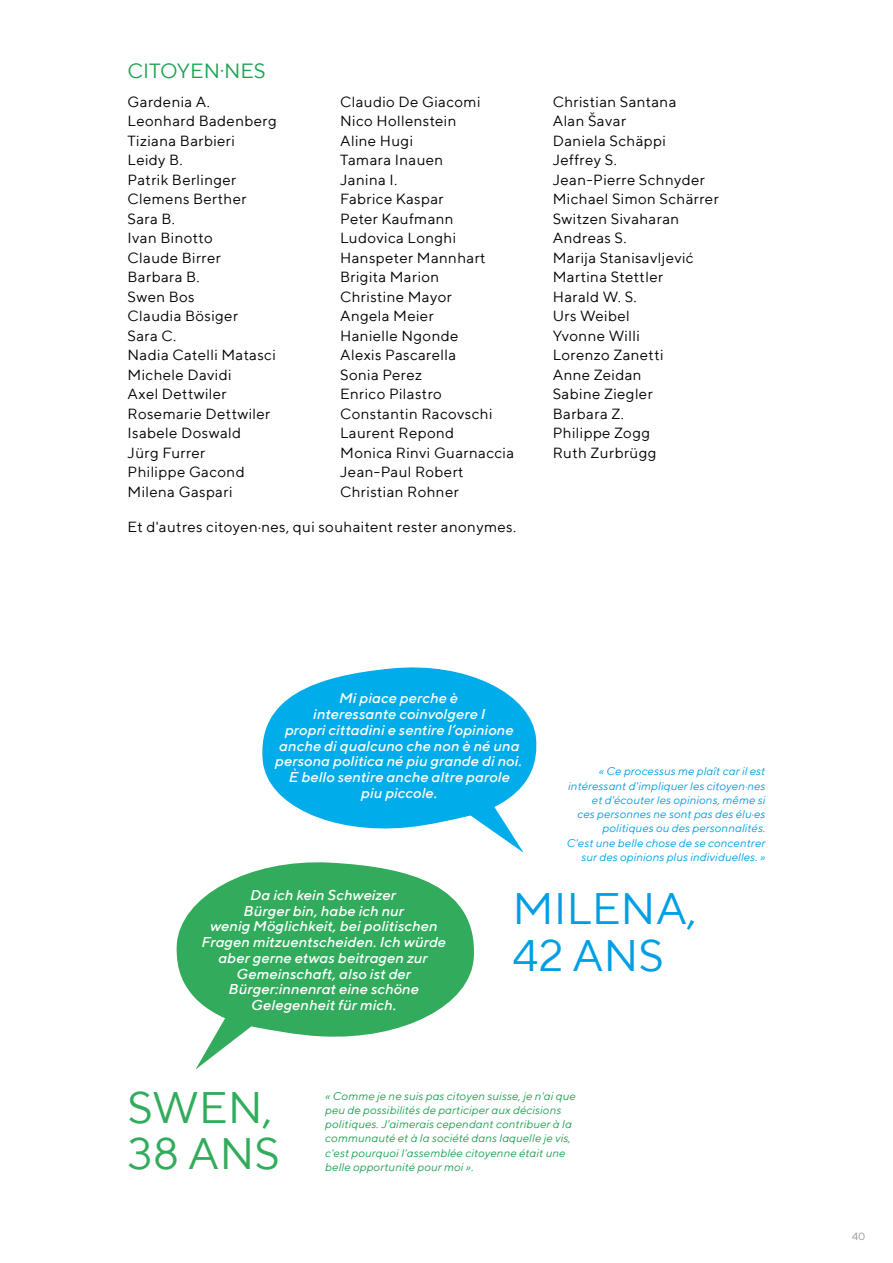
<style>
.page{position:relative;width:893px;height:1263px;background:#fff}
.page>*{position:absolute;margin:0;border:0;box-sizing:border-box;transform-origin:0 0}
.t1{font:45px/46.5px "TT Norms";color:#009fe3}
.t2{font:45px/46.5px "TT Norms";color:#32ac5c}
.t3{font:21px "TT Norms";color:#1da252}
.t4{font:15px/19.5px "TT Norms";letter-spacing:.025em;color:#000}
.t5{font:italic 500 14.55px/15.8px "TT Norms";letter-spacing:.01em;color:#fff;text-align:center}
.t6{font:italic 11.4px/14.2px "TT Norms";letter-spacing:.01em;color:#1da252}
.t7{font:italic 11.4px/14.2px "TT Norms";letter-spacing:.01em;color:#009fe3;text-align:right}
.t8{font:10.5px "TT Norms";color:#929292}
</style>
<div class="page">
<svg style="left:176px;top:862px;width:298px;height:207px;fill:#32ac5c"></svg>
<svg style="left:262px;top:667px;width:275px;height:186px;fill:#00ace9"></svg>
<h2 class="t3" style="left:128px;top:58px;width:140px">CITOYEN·NES</h2>
<p class="t4" style="left:128px;top:91px;width:151px">Gardenia A.<br>Leonhard Badenberg<br>Tiziana Barbieri<br>Leidy B.<br>Patrik Berlinger<br>Clemens Berther<br>Sara B.<br>Ivan Binotto<br>Claude Birrer<br>Barbara B.<br>Swen Bos<br>Claudia Bösiger<br>Sara C.<br>Nadia Catelli Matasci<br>Michele Davidi<br>Axel Dettwiler<br>Rosemarie Dettwiler<br>Isabele Doswald<br>Jürg Furrer<br>Philippe Gacond<br>Milena Gaspari</p>
<p class="t4" style="left:340px;top:91px;width:176px">Claudio De Giacomi<br>Nico Hollenstein<br>Aline Hugi<br>Tamara Inauen<br>Janina I.<br>Fabrice Kaspar<br>Peter Kaufmann<br>Ludovica Longhi<br>Hanspeter Mannhart<br>Brigita Marion<br>Christine Mayor<br>Angela Meier<br>Hanielle Ngonde<br>Alexis Pascarella<br>Sonia Perez<br>Enrico Pilastro<br>Constantin Racovschi<br>Laurent Repond<br>Monica Rinvi Guarnaccia<br>Jean-Paul Robert<br>Christian Rohner</p>
<p class="t4" style="left:553px;top:91px;width:168px">Christian Santana<br>Alan Šavar<br>Daniela Schäppi<br>Jeffrey S.<br>Jean-Pierre Schnyder<br>Michael Simon Schärrer<br>Switzen Sivaharan<br>Andreas S.<br>Marija Stanisavljević<br>Martina Stettler<br>Harald W. S.<br>Urs Weibel<br>Yvonne Willi<br>Lorenzo Zanetti<br>Anne Zeidan<br>Sabine Ziegler<br>Barbara Z.<br>Philippe Zogg<br>Ruth Zurbrügg</p>
<p class="t4" style="left:128px;top:517px;width:390px">Et d'autres citoyen·nes, qui souhaitent rester anonymes.</p>
<p class="t5" style="left:275px;top:690px;width:248px">Mi piace perche è<br>interessante coinvolgere I<br>propri cittadini e sentire l’opinione anche di qualcuno che non è né una persona politica né piu grande di noi.<br>È bello sentire anche altre parole<br>piu piccole.</p>
<p class="t7" style="left:567px;top:764px;width:200px">« Ce processus me plaît car il est intéressant d'impliquer les citoyen·nes et d'écouter les opinions, même si<br>ces personnes ne sont pas des élu·es politiques ou des personnalités.<br>C'est une belle chose de se concentrer sur des opinions plus individuelles. »</p>
<p class="t5" style="left:201px;top:887px;width:246px">Da ich kein Schweizer<br>Bürger bin, habe ich nur<br>wenig Möglichkeit, bei politischen<br>Fragen mitzuentscheiden. Ich würde aber gerne etwas beitragen zur<br>Gemeinschaft, also ist der<br>Bürger:innenrat eine schöne<br>Gelegenheit für mich.</p>
<h1 class="t1" style="left:512px;top:884px;width:186px">MILENA,<br>42 ANS</h1>
<h1 class="t2" style="left:128px;top:1083px;width:154px">SWEN,<br>38 ANS</h1>
<p class="t6" style="left:325px;top:1088px;width:252px">« Comme je ne suis pas citoyen suisse, je n'ai que peu de possibilités de participer aux décisions politiques. J'aimerais cependant contribuer à la communauté et à la société dans laquelle je vis, c'est pourquoi l'assemblée citoyenne était une belle opportunité pour moi ».</p>
<p class="t8" style="left:852px;top:1229px;width:15px">40</p>
</div>
